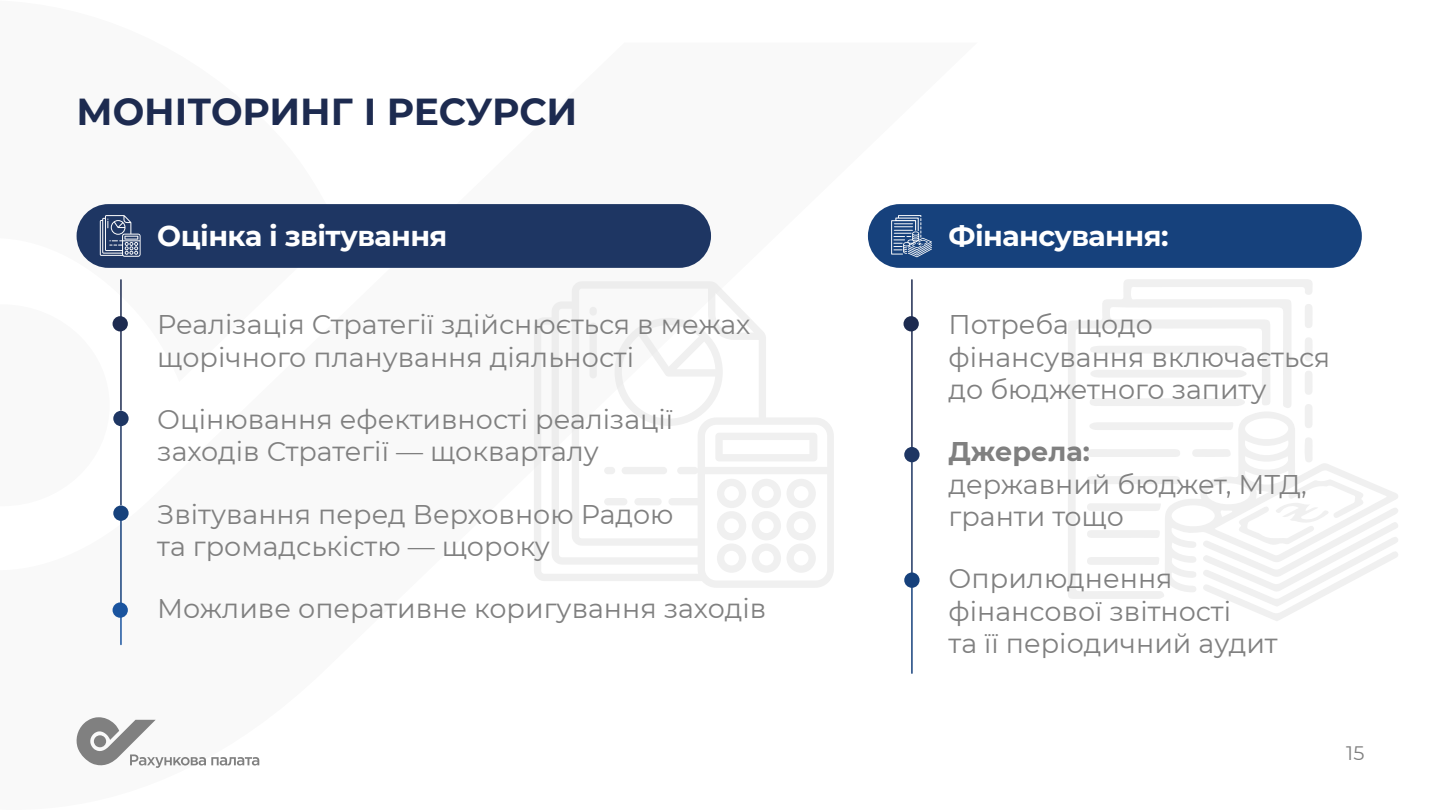
<style>
.page{position:relative;width:1441px;height:810px;background:#fff}
.page>*{position:absolute;margin:0;border:0;box-sizing:border-box;transform-origin:0 0}
.t1{font:700 37.5px "Montserrat";color:#1d2b50}
.t2{font:700 28.5px "Montserrat";letter-spacing:-.02em;color:#fff}
.t3{font:27px/32.4px "Montserrat";color:#808080}
.t4{font:700 27px "Montserrat";letter-spacing:-.005em;color:#808080}
.t5{font:19.5px "Montserrat";color:#808080}
</style>
<div class="page">
<svg style="left:76px;top:717px;width:183px;height:51px"></svg>
<svg style="left:534px;top:281px;width:299px;height:307px"></svg>
<svg style="left:1068px;top:279px;width:244px;height:320px"></svg>
<svg style="left:1089px;top:346px;width:157px;height:8px"></svg>
<svg style="left:1304px;top:337px;width:8px;height:25px"></svg>
<svg style="left:1304px;top:304px;width:8px;height:24px"></svg>
<svg style="left:1086px;top:370px;width:312px;height:251px"></svg>
<hr style="left:120px;top:280px;width:2px;height:130px;background:#1d2b50">
<hr style="left:911px;top:280px;width:1px;height:174px;background:#1d2b50">
<hr style="left:120px;top:423px;width:2px;height:82px;background:#1e3663">
<hr style="left:911px;top:455px;width:1px;height:121px;background:#1e3663">
<hr style="left:120px;top:514px;width:2px;height:95px;background:#16417c">
<hr style="left:911px;top:578px;width:1px;height:95px;background:#16417c">
<hr style="left:120px;top:611px;width:2px;height:33px;background:#1a549f">
<div style="left:113px;top:506px;width:16px;height:15px;background:#16417c;border-radius:50%"></div>
<div style="left:904px;top:573px;width:15px;height:15px;background:#16417c;border-radius:50%"></div>
<div style="left:113px;top:411px;width:16px;height:15px;background:#1e3663;border-radius:50%"></div>
<div style="left:904px;top:447px;width:15px;height:15px;background:#1e3663;border-radius:50%"></div>
<div style="left:112px;top:602px;width:16px;height:16px;background:#1a549f;border-radius:50%"></div>
<div style="left:112px;top:316px;width:16px;height:15px;background:#1d2b50;border-radius:50%"></div>
<div style="left:903px;top:316px;width:15px;height:15px;background:#1d2b50;border-radius:50%"></div>
<div style="left:77px;top:204px;width:634px;height:64px;background:#1e3663;border-radius:32px"></div>
<div style="left:867px;top:204px;width:494px;height:64px;background:#16417c;border-radius:32px"></div>
<svg style="left:100px;top:215px;width:41px;height:42px"></svg>
<svg style="left:891px;top:215px;width:41px;height:42px"></svg>
<h1 class="t1" style="left:77px;top:84px;width:502px">МОНІТОРИНГ І РЕСУРСИ</h1>
<p class="t2" style="left:157px;top:215px;width:292px">Оцінка і звітування</p>
<p class="t2" style="left:948px;top:215px;width:221px">Фінансування:</p>
<p class="t3" style="left:157px;top:308px;width:594px">Реалізація Стратегії здійснюється в межах щорічного планування діяльності</p>
<p class="t3" style="left:157px;top:402px;width:517px">Оцінювання ефективності реалізації заходів Стратегії — щокварталу</p>
<p class="t3" style="left:157px;top:497px;width:517px">Звітування перед Верховною Радою та громадськістю — щороку</p>
<p class="t3" style="left:157px;top:591px;width:610px">Можливе оперативне коригування заходів</p>
<p class="t3" style="left:948px;top:308px;width:383px">Потреба щодо фінансування включається до бюджетного запиту</p>
<p class="t4" style="left:948px;top:432px;width:143px">Джерела:</p>
<p class="t3" style="left:948px;top:467px;width:359px">державний бюджет, МТД, гранти тощо</p>
<p class="t3" style="left:948px;top:562px;width:330px">Оприлюднення фінансової звітності<br>та її періодичний аудит</p>
<p class="t5" style="left:1346px;top:739px;width:20px">15</p>
</div>
